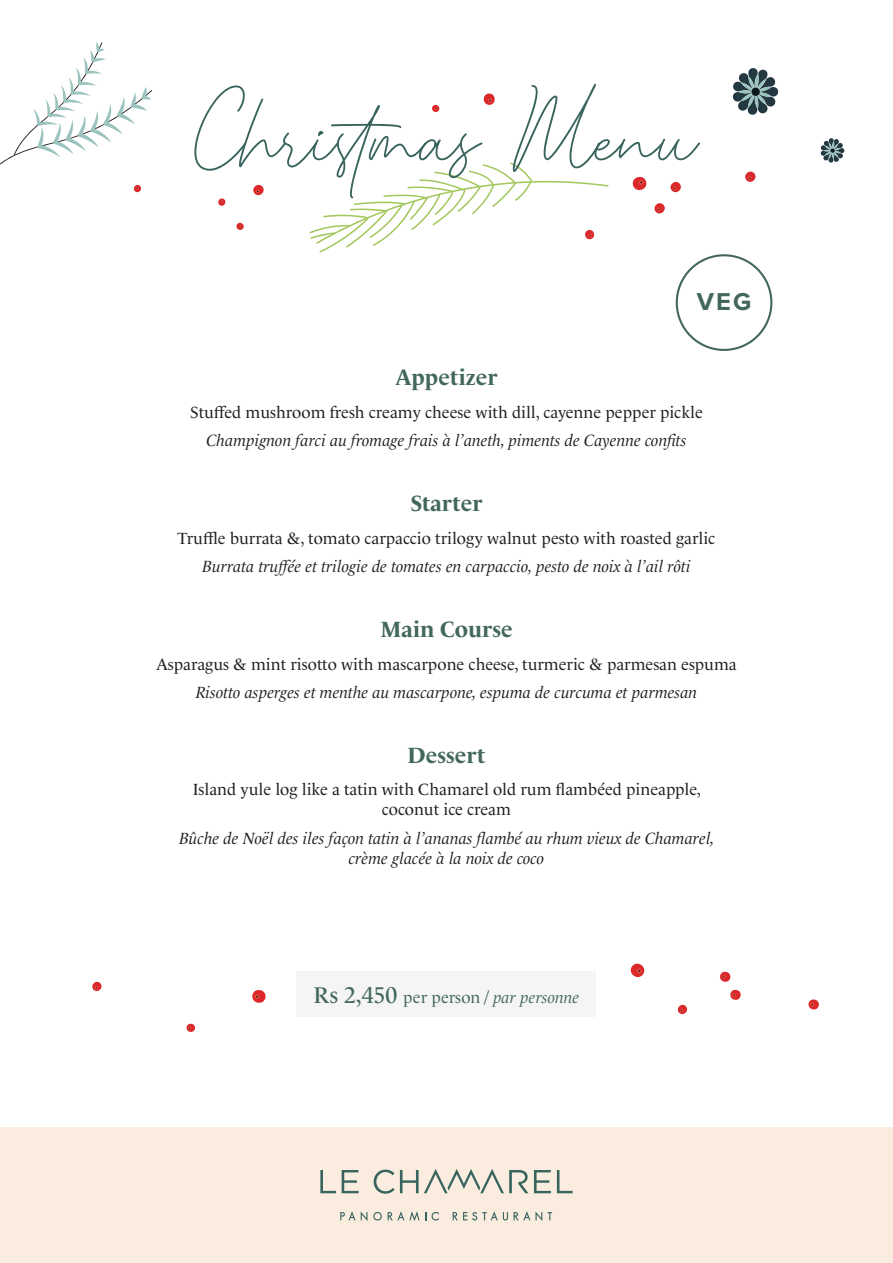
<style>
.page{position:relative;width:893px;height:1263px;background:#fff}
.page>*{position:absolute;margin:0;border:0;box-sizing:border-box;transform-origin:0 0}
.t1{font:96.45px "Luthon Southard Script";color:#38645d}
.t2{font:700 25.35px "Proxima Nova";color:#43685b}
.t3{font:700 22.5px "Le Monde Livre Std";color:#43685b}
.t4{font:italic 16.5px/19.8px "Le Monde Livre Std";color:#231f20;text-align:center}
.t5{font:16.5px/19.8px "Le Monde Livre Std";color:#231f20;text-align:center}
.t6{font:italic 16.5px "Le Monde Livre Std";color:#43685b}
.s1{font-style:normal;font-size:23.25px}
.s2{font-style:normal}
</style>
<div class="page">
<div style="left:0;top:1127px;width:893px;height:136px;background:#faeddf"></div>
<div style="left:297px;top:971px;width:299px;height:46px;background:#f4f5f4"></div>
<svg style="left:534px;top:1170px;width:17px;height:23px"></svg>
<svg style="left:557px;top:1170px;width:16px;height:23px"></svg>
<svg style="left:374px;top:1169px;width:154px;height:25px"></svg>
<svg style="left:320px;top:1170px;width:16px;height:23px"></svg>
<svg style="left:342px;top:1170px;width:17px;height:23px"></svg>
<svg style="left:340px;top:1211px;width:27px;height:10px"></svg>
<svg style="left:373px;top:1212px;width:9px;height:8px"></svg>
<svg style="left:388px;top:1211px;width:31px;height:10px"></svg>
<svg style="left:432px;top:1212px;width:7px;height:8px"></svg>
<svg style="left:453px;top:1211px;width:89px;height:10px"></svg>
<svg style="left:548px;top:1212px;width:4px;height:8px"></svg>
<svg style="left:309px;top:162px;width:300px;height:91px"></svg>
<svg style="left:483px;top:93px;width:12px;height:12px"></svg>
<svg style="left:253px;top:184px;width:11px;height:12px"></svg>
<svg style="left:745px;top:171px;width:11px;height:11px"></svg>
<svg style="left:134px;top:184px;width:7px;height:9px"></svg>
<svg style="left:218px;top:198px;width:8px;height:8px"></svg>
<svg style="left:236px;top:222px;width:8px;height:8px"></svg>
<svg style="left:432px;top:104px;width:8px;height:8px"></svg>
<svg style="left:632px;top:176px;width:49px;height:38px"></svg>
<svg style="left:0;top:42px;width:152px;height:123px"></svg>
<svg style="left:732px;top:68px;width:47px;height:47px"></svg>
<div style="left:751px;top:88px;width:9px;height:8px;background:#0a171c;border-radius:50%"></div>
<svg style="left:820px;top:138px;width:25px;height:25px"></svg>
<svg style="left:677px;top:1004px;width:10px;height:11px"></svg>
<svg style="left:92px;top:981px;width:10px;height:11px"></svg>
<svg style="left:720px;top:971px;width:21px;height:29px"></svg>
<svg style="left:808px;top:999px;width:11px;height:11px"></svg>
<svg style="left:186px;top:1023px;width:9px;height:9px"></svg>
<svg style="left:252px;top:990px;width:14px;height:13px"></svg>
<svg style="left:630px;top:963px;width:15px;height:14px"></svg>
<div style="left:676px;top:254px;width:96px;height:97px;border:2px solid #43685b;border-radius:50%"></div>
<p class="t1" style="left:194px;top:71px;width:506px">Christmas Menu</p>
<p class="t2" style="left:697px;top:283px;width:56px">VEG</p>
<p class="t3" style="left:395px;top:364px;width:104px">Appetizer</p>
<p class="t5" style="left:190px;top:402px;width:514px">Stuffed mushroom fresh creamy cheese with dill, cayenne pepper pickle</p>
<p class="t4" style="left:206px;top:431px;width:482px">Champignon farci au fromage frais à l’aneth, piments de Cayenne confits</p>
<p class="t3" style="left:410px;top:490px;width:74px">Starter</p>
<p class="t5" style="left:178px;top:528px;width:539px">Truffle burrata &amp;, tomato carpaccio trilogy walnut pesto with roasted garlic</p>
<p class="t4" style="left:202px;top:557px;width:490px">Burrata truffée et trilogie de tomates en carpaccio, pesto de noix à l’ail rôti</p>
<p class="t3" style="left:380px;top:616px;width:134px">Main Course</p>
<p class="t5" style="left:156px;top:654px;width:582px">Asparagus &amp; mint risotto with mascarpone cheese, turmeric &amp; parmesan espuma</p>
<p class="t4" style="left:196px;top:682px;width:503px">Risotto asperges et menthe au mascarpone, espuma de curcuma et parmesan</p>
<p class="t3" style="left:408px;top:742px;width:79px">Dessert</p>
<p class="t5" style="left:193px;top:780px;width:510px">Island yule log like a tatin with Chamarel old rum flambéed pineapple, coconut ice cream</p>
<p class="t4" style="left:179px;top:828px;width:537px">Bûche de Noël des iles façon tatin à l’ananas flambé au rhum vieux de Chamarel, crème glacée à la noix de coco</p>
<p class="t6" style="left:314px;top:987px;width:267px"><span class="s1">Rs 2,450</span> <span class="s2">per person /</span> par personne</p>
</div>
